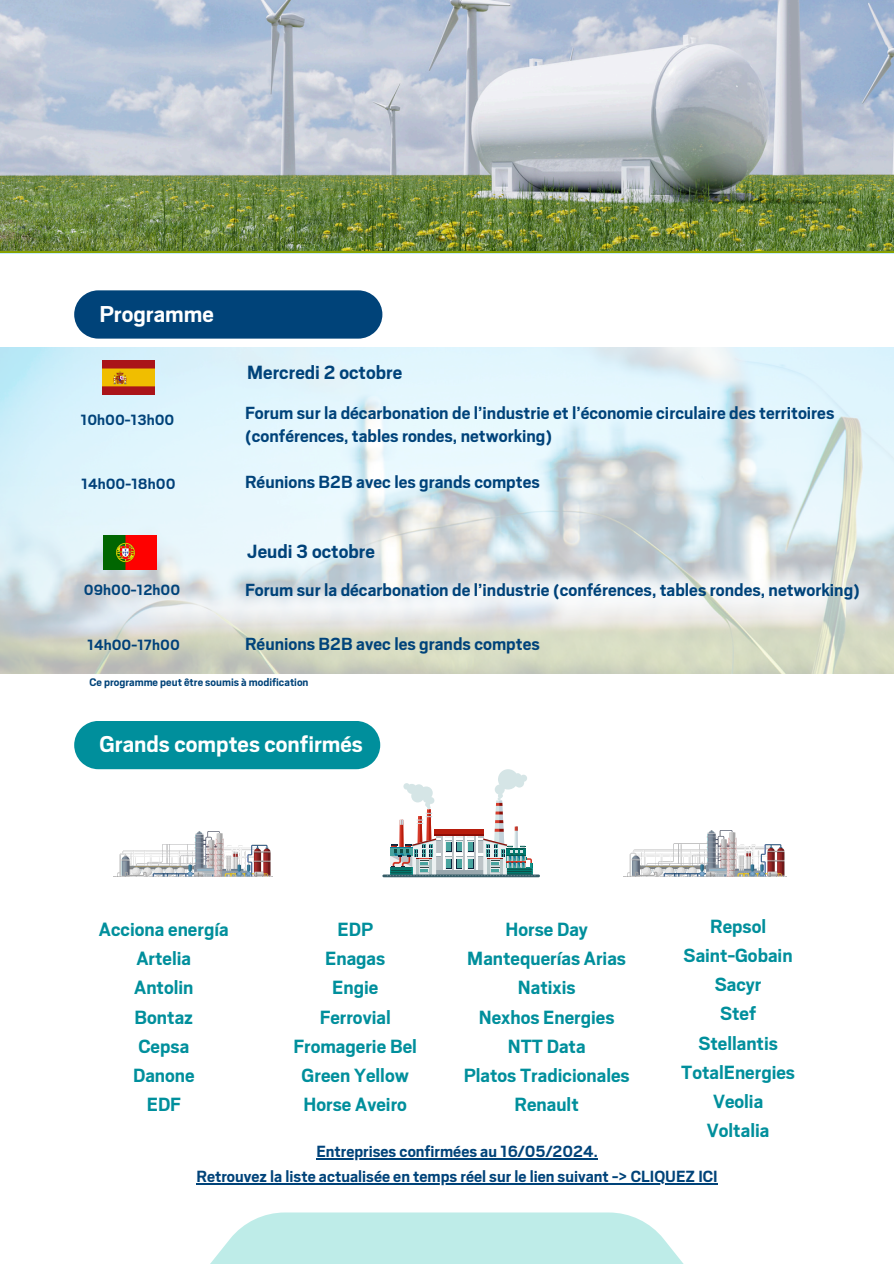
<style>
.page{position:relative;width:894px;height:1264px;background:#fff}
.page>*{position:absolute;margin:0;border:0;box-sizing:border-box;transform-origin:0 0}
.t1{font:700 25.5px "Scout";color:#fff}
.t2{font:700 21.3px/29.2px "Scout";color:#008f9c;text-align:center}
.t3{font:700 21.3px "Scout";color:#00437a}
.t4{font:700 19.5px/22.5px "Scout";color:#00437a}
.t5{font:700 18px "Scout";color:#004379}
.t6{font:700 16.5px "Scout";color:#00437a}
.t7{font:700 16.5px "Scout";color:#004079}
.t8{font:700 12.3px "Scout";color:#004379}
</style>
<div class="page">
<div style="left:74px;top:721px;width:306px;height:48px;background:#008f9c"></div>
<hr style="left:382px;top:874px;width:158px;height:3px;background:#365d68">
<svg style="left:387px;top:769px;width:148px;height:107px"></svg>
<img style="left:627px;top:830px;width:158px;height:46px">
<img style="left:117px;top:831px;width:154px;height:45px">
<div style="left:74px;top:290px;width:308px;height:48px;background:#004379"></div>
<svg style="left:0;top:347px;width:893px;height:327px;background:#dbe8e9"></svg>
<img style="left:102px;top:361px;width:52px;height:33px">
<img style="left:103px;top:535px;width:53px;height:34px">
<img style="left:0;top:0;width:893px;height:250px">
<hr style="left:316px;top:1158px;width:281px;height:1px;background:#004379">
<hr style="left:196px;top:1183px;width:521px;height:1px;background:#004379">
<svg style="left:211px;top:1212px;width:472px;height:51px;background:#c4eeea"></svg>
<h3 class="t1" style="left:99px;top:301px;width:116px">Programme</h3>
<h2 class="t6" style="left:80px;top:412px;width:95px">10h00-13h00</h2>
<p class="t7" style="left:81px;top:475px;width:96px">14h00-18h00</p>
<h3 class="t3" style="left:247px;top:362px;width:156px">Mercredi 2 octobre</h3>
<h2 class="t4" style="left:245px;top:402px;width:590px">Forum sur la décarbonation de l’industrie et l’économie circulaire des territoires (conférences, tables rondes, networking)</h2>
<h2 class="t4" style="left:245px;top:471px;width:296px">Réunions B2B avec les grands comptes</h2>
<h2 class="t3" style="left:247px;top:541px;width:129px">Jeudi 3 octobre</h2>
<h2 class="t4" style="left:245px;top:579px;width:616px">Forum sur la décarbonation de l’industrie (conférences, tables rondes, networking)</h2>
<h2 class="t4" style="left:245px;top:633px;width:296px">Réunions B2B avec les grands comptes</h2>
<p class="t6" style="left:84px;top:581px;width:98px">09h00-12h00</p>
<p class="t7" style="left:87px;top:637px;width:94px">14h00-17h00</p>
<p class="t8" style="left:89px;top:675px;width:221px">Ce programme peut être soumis à modification</p>
<p class="t1" style="left:99px;top:732px;width:265px">Grands comptes confirmés</p>
<h2 class="t2" style="left:99px;top:914px;width:131px">Acciona energía<br>Artelia<br>Antolin<br>Bontaz<br>Cepsa<br>Danone<br>EDF</h2>
<h2 class="t2" style="left:293px;top:914px;width:125px">EDP<br>Enagas<br>Engie<br>Ferrovial<br>Fromagerie Bel<br>Green Yellow<br>Horse Aveiro</h2>
<h2 class="t2" style="left:463px;top:914px;width:167px">Horse Day<br>Mantequerías Arias<br>Natixis<br>Nexhos Energies<br>NTT Data<br>Platos Tradicionales<br>Renault</h2>
<h3 class="t2" style="left:681px;top:911px;width:115px">Repsol<br>Saint-Gobain<br>Sacyr<br>Stef<br>Stellantis<br>TotalEnergies<br>Veolia<br>Voltalia</h3>
<p class="t5" style="left:316px;top:1143px;width:283px">Entreprises confirmées au 16/05/2024.</p>
<h2 class="t5" style="left:196px;top:1167px;width:522px">Retrouvez la liste actualisée en temps réel sur le lien suivant -&gt; CLIQUEZ ICI</h2>
</div>
